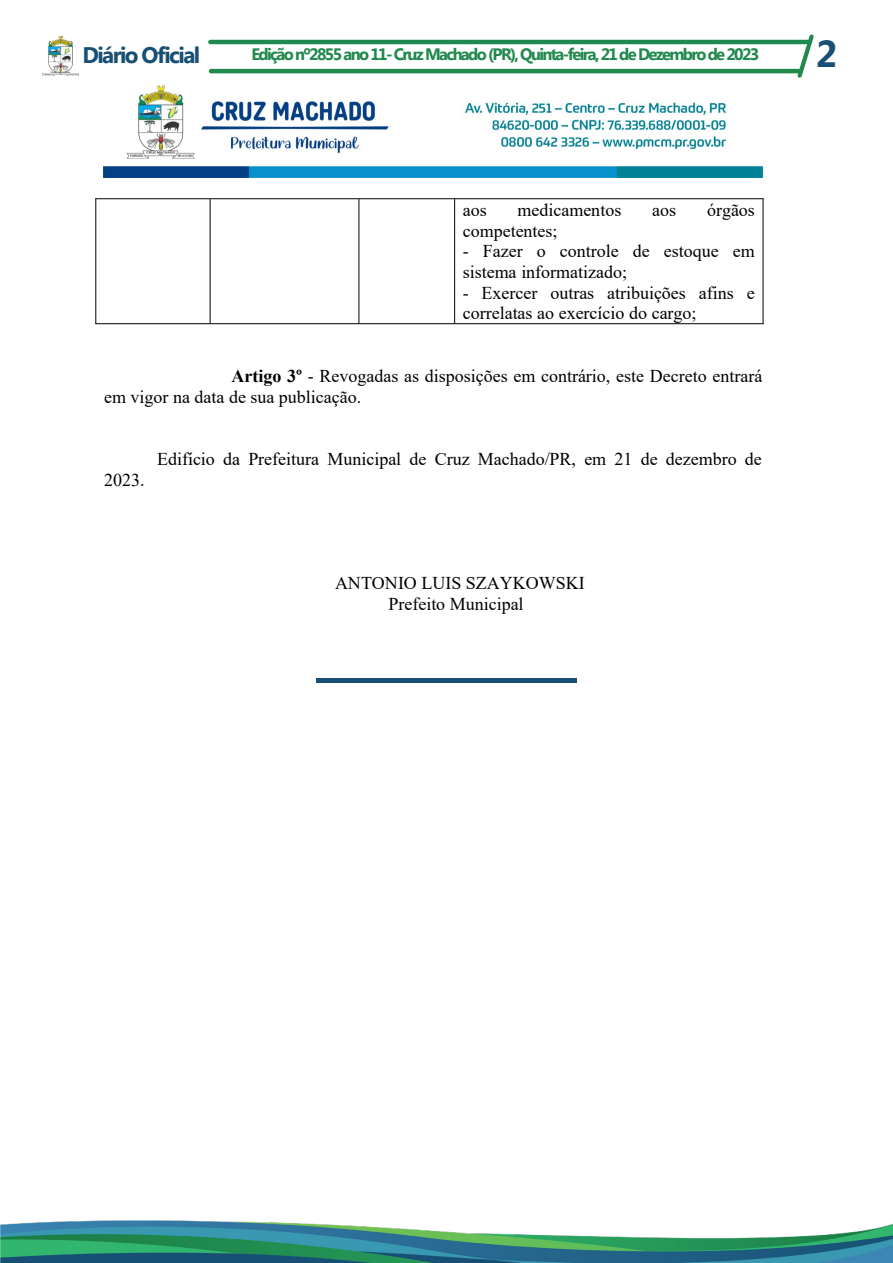
<style>
.page{position:relative;width:893px;height:1263px;background:#fff}
.page>*{position:absolute;margin:0;border:0;box-sizing:border-box;transform-origin:0 0}
.t1{font:700 37.5px "Myanmar Text";color:#175074}
.t2{font:700 22.5px "Myanmar Text";letter-spacing:-.07em;color:#175074}
.t3{font:18px/20.7px "Times New Roman";color:#000}
.t4{font:700 16.5px "Myanmar Text";letter-spacing:-.1em;color:#20894d}
.s1{font-weight:700}
</style>
<div class="page">
<hr style="left:208px;top:40px;width:602px;height:4px;background:#20894d;border-radius:2px">
<hr style="left:209px;top:69px;width:593px;height:4px;background:#20894d;border-radius:2px">
<img style="left:43px;top:37px;width:36px;height:38px">
<svg style="left:797px;top:34px;width:17px;height:44px"></svg>
<img style="left:0;top:1220px;width:892px;height:43px">
<img style="left:892px;top:1223px;width:1px;height:40px">
<svg style="left:316px;top:678px;width:261px;height:5px"></svg>
<img style="left:104px;top:85px;width:659px;height:92px">
<hr style="left:95px;top:198px;width:668px;height:1px;background:#000">
<hr style="left:95px;top:323px;width:668px;height:1px;background:#000">
<hr style="left:95px;top:198px;width:1px;height:126px;background:#000">
<hr style="left:210px;top:199px;width:1px;height:124px;background:#000">
<hr style="left:359px;top:199px;width:1px;height:124px;background:#000">
<hr style="left:454px;top:199px;width:1px;height:124px;background:#000">
<hr style="left:763px;top:198px;width:1px;height:126px;background:#000">
<p class="t2" style="left:82px;top:42px;width:119px">Diário Oficial</p>
<p class="t4" style="left:251px;top:45px;width:509px">Edição nº2855 ano 11- Cruz Machado (PR), Quinta-feira, 21 de Dezembro de 2023</p>
<p class="t1" style="left:816px;top:32px;width:23px">2</p>
<p class="t3" style="left:463px;top:200px;width:25px">aos</p>
<p class="t3" style="left:518px;top:200px;width:105px">medicamentos</p>
<p class="t3" style="left:652px;top:200px;width:25px">aos</p>
<p class="t3" style="left:707px;top:200px;width:49px">órgãos</p>
<p class="t3" style="left:463px;top:220px;width:96px">competentes;</p>
<p class="t3" style="left:463px;top:241px;width:293px">- Fazer o controle de estoque em sistema informatizado;</p>
<p class="t3" style="left:463px;top:282px;width:293px">- Exercer outras atribuições afins e correlatas ao exercício do cargo;</p>
<p class="t3" style="left:104px;top:366px;width:660px;text-indent:127px"><span class="s1">Artigo 3º</span> - Revogadas as disposições em contrário, este Decreto entrará em vigor na data de sua publicação.</p>
<p class="t3" style="left:104px;top:469px;width:42px">2023.</p>
<p class="t3" style="left:157px;top:449px;width:606px">Edifício da Prefeitura Municipal de Cruz Machado/PR, em 21 de dezembro de</p>
<p class="t3" style="left:335px;top:573px;width:251px;text-align:center">ANTONIO LUIS SZAYKOWSKI<br>Prefeito Municipal</p>
</div>
